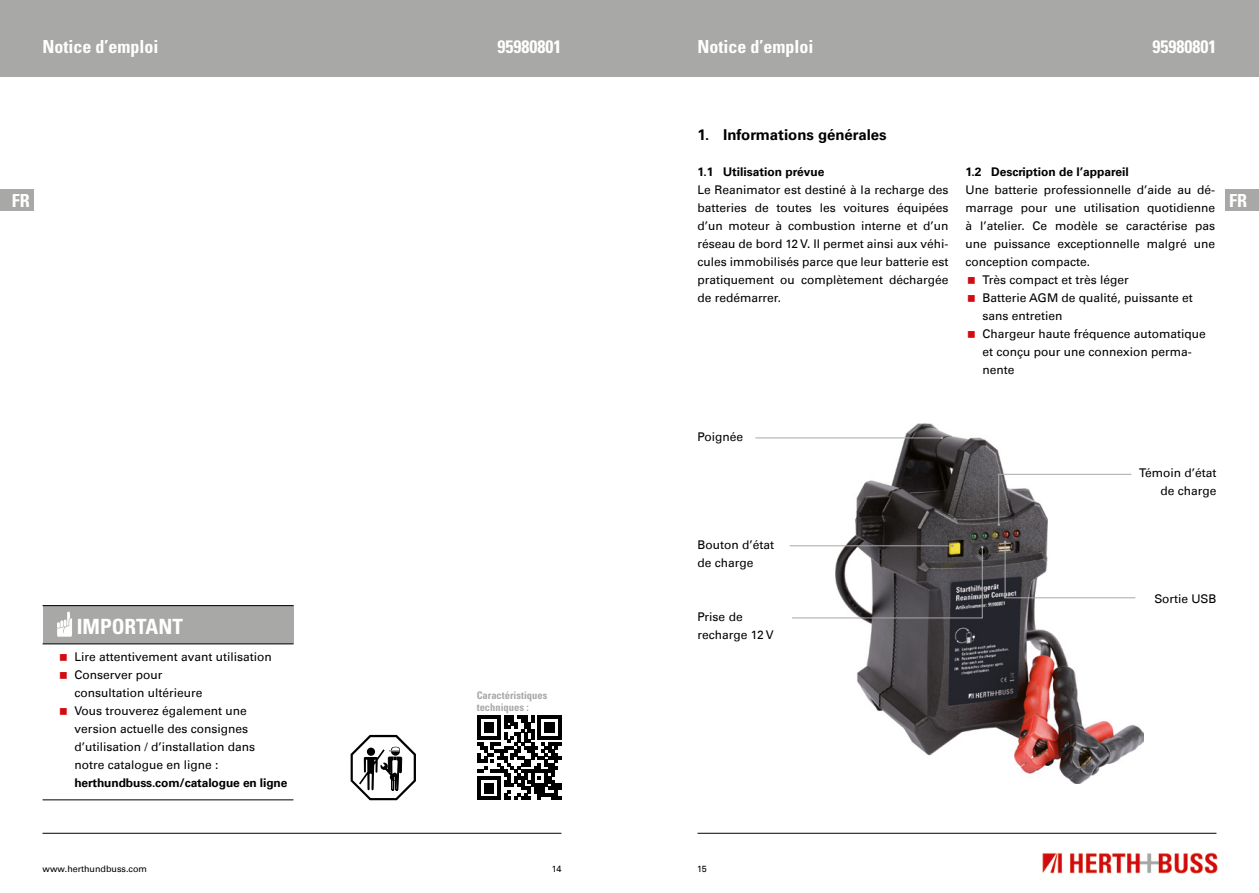
<style>
.page{position:relative;width:1259px;height:893px;background:#fff}
.page>*{position:absolute;margin:0;border:0;box-sizing:border-box;transform-origin:0 0}
.t1{font:700 condensed 21px "Univers";color:#fff}
.t2{font:700 condensed 18px "Univers";color:#fff}
.t3{font:700 15px "Univers Com 65";color:#000}
.t4{font:12px/18px "Univers Com 55 Roman";color:#000}
.t5{font:700 12px "Univers Com 65";color:#000}
.t6{font:700 condensed 10.5px/12.6px "Univers";color:#a8a8a7}
.t7{font:9px "Univers Com 55 Roman";color:#000}
</style>
<div class="page">
<svg style="left:351px;top:735px;width:65px;height:65px"></svg>
<svg style="left:477px;top:716px;width:84px;height:84px"></svg>
<div style="left:43px;top:606px;width:250px;height:38px;background:#a8a8a7"></div>
<hr style="left:43px;top:605px;width:250px;height:1px;background:#000">
<hr style="left:43px;top:799px;width:250px;height:1px;background:#000">
<hr style="left:43px;top:643px;width:250px;height:1px;background:#000">
<svg style="left:57px;top:612px;width:15px;height:25px"></svg>
<img style="left:836px;top:424px;width:307px;height:360px">
<hr style="left:789px;top:545px;width:163px;height:1px;background:#a8a8a7">
<svg style="left:791px;top:544px;width:192px;height:75px"></svg>
<svg style="left:1003px;top:541px;width:133px;height:57px"></svg>
<svg style="left:997px;top:474px;width:135px;height:52px"></svg>
<hr style="left:755px;top:438px;width:187px;height:1px;background:#a8a8a7">
<div style="left:0;top:0;width:629px;height:77px;background:#a8a8a7"></div>
<div style="left:629px;top:0;width:630px;height:77px;background:#a8a8a7"></div>
<img style="left:1042px;top:852px;width:176px;height:22px">
<hr style="left:43px;top:833px;width:518px;height:1px;background:#000">
<hr style="left:697px;top:833px;width:519px;height:1px;background:#000">
<div style="left:1225px;top:189px;width:34px;height:21px;background:#a8a8a7"></div>
<div style="left:0;top:189px;width:34px;height:21px;background:#a8a8a7"></div>
<h2 class="t2" style="left:43px;top:35px;width:118px">Notice d’emploi</h2>
<h2 class="t2" style="left:497px;top:35px;width:65px">95980801</h2>
<h2 class="t2" style="left:697px;top:35px;width:118px">Notice d’emploi</h2>
<h2 class="t2" style="left:1152px;top:35px;width:65px">95980801</h2>
<p class="t3" style="left:697px;top:126px;width:191px">1. Informations générales</p>
<p class="t5" style="left:697px;top:164px;width:128px">1.1 Utilisation prévue</p>
<p class="t4" style="left:697px;top:181px;width:252px;text-align:justify">Le Reanimator est destiné à la recharge des batteries de toutes les voitures équipées d’un moteur à combustion interne et d’un réseau de bord 12 V. Il permet ainsi aux véhi&shy;cules immobilisés parce que leur batterie est pratiquement ou complètement déchargée de redémarrer.</p>
<p class="t5" style="left:965px;top:164px;width:165px">1.2 Description de l’appareil</p>
<p class="t4" style="left:965px;top:181px;width:251px">Une batterie professionnelle d’aide au dé-</p>
<p class="t4" style="left:965px;top:199px;width:251px">marrage pour une utilisation quotidienne</p>
<p class="t4" style="left:965px;top:217px;width:251px">à l’atelier. Ce modèle se caractérise pas</p>
<p class="t4" style="left:965px;top:235px;width:251px">une puissance exceptionnelle malgré une</p>
<p class="t4" style="left:965px;top:253px;width:126px">conception compacte.</p>
<p class="t4" style="left:982px;top:271px;width:148px">Très compact et très léger</p>
<p class="t4" style="left:982px;top:289px;width:212px">Batterie AGM de qualité, puissante et</p>
<p class="t4" style="left:982px;top:307px;width:82px">sans entretien</p>
<p class="t4" style="left:982px;top:325px;width:225px">Chargeur haute fréquence automatique</p>
<p class="t4" style="left:982px;top:343px;width:211px">et conçu pour une connexion perma-</p>
<p class="t4" style="left:982px;top:361px;width:34px">nente</p>
<h2 class="t2" style="left:12px;top:189px;width:19px">FR</h2>
<h2 class="t2" style="left:1229px;top:189px;width:19px">FR</h2>
<p class="t4" style="left:697px;top:428px;width:47px">Poignée</p>
<h1 class="t1" style="left:77px;top:614px;width:108px">IMPORTANT</h1>
<p class="t4" style="left:74px;top:648px;width:199px">Lire attentivement avant utilisation<br>Conserver pour<br>consultation ultérieure<br>Vous trouverez également une version actuelle des consignes d’utilisation / d’installation dans notre catalogue en ligne :</p>
<p class="t5" style="left:74px;top:776px;width:215px">herthundbuss.com/catalogue en ligne</p>
<p class="t6" style="left:477px;top:688px;width:72px">Caractéristiques techniques :</p>
<p class="t4" style="left:697px;top:536px;width:78px">Bouton d’état de charge</p>
<p class="t4" style="left:697px;top:608px;width:78px">Prise de recharge 12 V</p>
<p class="t7" style="left:43px;top:863px;width:106px">www.herthundbuss.com</p>
<p class="t7" style="left:552px;top:863px;width:11px">14</p>
<p class="t7" style="left:697px;top:863px;width:11px">15</p>
<p class="t4" style="left:1139px;top:464px;width:79px;text-align:right">Témoin d’état de charge</p>
<p class="t4" style="left:1154px;top:590px;width:63px">Sortie USB</p>
</div>
